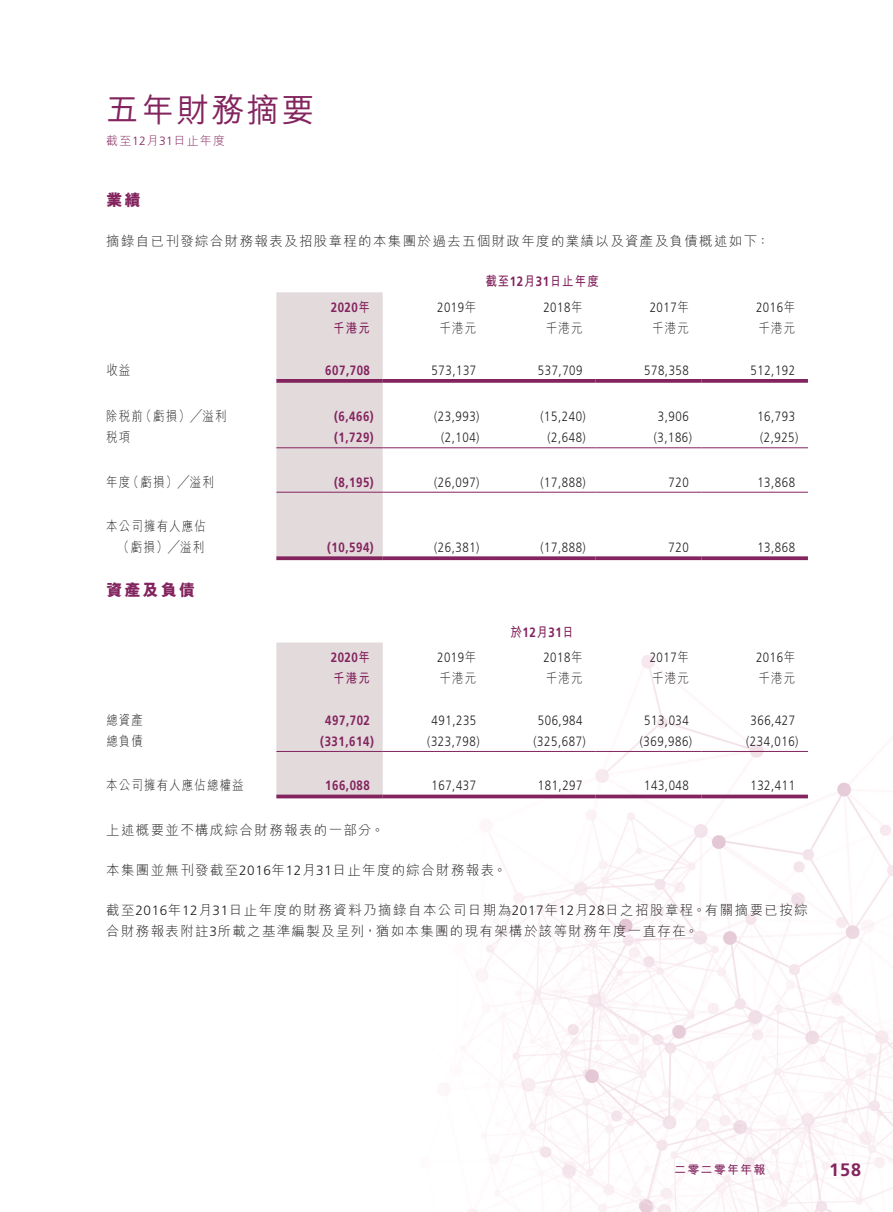
<style>
.page{position:relative;width:893px;height:1212px;background:#fff}
.page>*{position:absolute;margin:0;border:0;box-sizing:border-box;transform-origin:0 0}
.t1{font:500 33px "M Hei HK";letter-spacing:.06em;color:#83245e}
.t2{font:700 18px "Frutiger LT Std";color:#83245e}
.t3{font:800 16.5px "M Hei HK";letter-spacing:.1em;color:#83245e}
.t4{font:300 13.5px "Frutiger LT Std";letter-spacing:.05em;color:#231f20;scale:.85 1}
.t5{font:300 13.5px/21px "M Hei HK";letter-spacing:.1em;color:#231f20}
.t6{font:300 13.5px "M Hei HK";letter-spacing:.1em;color:#231f20;scale:.85 1}
.t7{font:700 13.5px "Frutiger LT Std";letter-spacing:.05em;color:#83245e;scale:.85 1}
.t8{font:700 13.5px "M Hei HK";letter-spacing:.1em;color:#83245e;scale:.85 1}
.t9{font:300 12px "M Hei HK";letter-spacing:.095em;color:#83245e}
.t10{font:700 12px "M Hei HK";letter-spacing:.1em;color:#83245e}
.s1{font-family:"Frutiger LT Std"}
.s2{font-family:"M Hei HK"}
</style>
<div class="page">
<img style="left:276px;top:448px;width:617px;height:764px">
<div style="left:276px;top:292px;width:107px;height:264px;background:#e3dadc"></div>
<svg style="left:276px;top:379px;width:107px;height:4px"></svg>
<svg style="left:383px;top:379px;width:106px;height:4px"></svg>
<svg style="left:489px;top:379px;width:106px;height:4px"></svg>
<svg style="left:595px;top:379px;width:107px;height:4px"></svg>
<svg style="left:702px;top:379px;width:106px;height:4px"></svg>
<hr style="left:276px;top:447px;width:107px;height:1px;background:#83245e">
<hr style="left:383px;top:447px;width:106px;height:1px;background:#83245e">
<hr style="left:489px;top:447px;width:106px;height:1px;background:#83245e">
<hr style="left:595px;top:447px;width:107px;height:1px;background:#83245e">
<hr style="left:702px;top:447px;width:106px;height:1px;background:#83245e">
<hr style="left:276px;top:492px;width:107px;height:1px;background:#83245e">
<hr style="left:383px;top:492px;width:106px;height:1px;background:#83245e">
<hr style="left:489px;top:492px;width:106px;height:1px;background:#83245e">
<hr style="left:595px;top:492px;width:107px;height:1px;background:#83245e">
<hr style="left:702px;top:492px;width:106px;height:1px;background:#83245e">
<svg style="left:276px;top:556px;width:107px;height:4px"></svg>
<svg style="left:383px;top:556px;width:106px;height:4px"></svg>
<svg style="left:489px;top:556px;width:106px;height:4px"></svg>
<svg style="left:595px;top:556px;width:107px;height:4px"></svg>
<svg style="left:702px;top:556px;width:106px;height:4px"></svg>
<div style="left:276px;top:642px;width:107px;height:152px;background:#e3dadc"></div>
<hr style="left:276px;top:751px;width:107px;height:1px;background:#83245e">
<hr style="left:383px;top:751px;width:106px;height:1px;background:#83245e">
<hr style="left:489px;top:751px;width:106px;height:1px;background:#83245e">
<hr style="left:595px;top:751px;width:107px;height:1px;background:#83245e">
<hr style="left:702px;top:751px;width:106px;height:1px;background:#83245e">
<svg style="left:276px;top:794px;width:107px;height:4px"></svg>
<svg style="left:383px;top:794px;width:106px;height:4px"></svg>
<svg style="left:489px;top:794px;width:106px;height:4px"></svg>
<svg style="left:595px;top:794px;width:107px;height:4px"></svg>
<svg style="left:702px;top:794px;width:106px;height:4px"></svg>
<h1 class="t1" style="left:106px;top:86px;width:210px">五年財務摘要</h1>
<p class="t9" style="left:106px;top:135px;width:120px">截至<span class="s1">12</span>月<span class="s1">31</span>日止年度</p>
<p class="t3" style="left:106px;top:192px;width:36px">業績</p>
<p class="t5" style="left:106px;top:231px;width:665px">摘錄自已刊發綜合財務報表及招股章程的本集團於過去五個財政年度的業績以及資產及負債概述如下：</p>
<p class="t8" style="left:485px;top:272px;width:135px">截至<span class="s1">12</span>月<span class="s1">31</span>日止年度</p>
<p class="t4" style="left:756px;top:299px;width:48px">2016<span class="s2">年</span></p>
<p class="t4" style="left:437px;top:299px;width:48px">2019<span class="s2">年</span></p>
<p class="t4" style="left:543px;top:299px;width:48px">2018<span class="s2">年</span></p>
<p class="t4" style="left:650px;top:299px;width:48px">2017<span class="s2">年</span></p>
<p class="t7" style="left:331px;top:299px;width:48px">2020<span class="s2">年</span></p>
<p class="t8" style="left:333px;top:318px;width:45px">千港元</p>
<p class="t6" style="left:440px;top:321px;width:45px">千港元</p>
<p class="t6" style="left:546px;top:321px;width:45px">千港元</p>
<p class="t6" style="left:652px;top:321px;width:45px">千港元</p>
<p class="t6" style="left:758px;top:321px;width:45px">千港元</p>
<p class="t6" style="left:106px;top:363px;width:30px">收益</p>
<p class="t7" style="left:325px;top:362px;width:54px">607,708</p>
<p class="t4" style="left:432px;top:362px;width:54px">573,137</p>
<p class="t4" style="left:538px;top:362px;width:54px">537,709</p>
<p class="t4" style="left:644px;top:362px;width:54px">578,358</p>
<p class="t4" style="left:750px;top:362px;width:54px">512,192</p>
<p class="t6" style="left:140px;top:409px;width:103px">（虧損）╱溢利</p>
<p class="t6" style="left:106px;top:409px;width:45px">除稅前</p>
<p class="t7" style="left:334px;top:408px;width:48px">)6,466(</p>
<p class="t4" style="left:434px;top:409px;width:55px">)23,993(</p>
<p class="t4" style="left:540px;top:409px;width:55px">)15,240(</p>
<p class="t4" style="left:658px;top:409px;width:38px">3,906</p>
<p class="t4" style="left:757px;top:409px;width:46px">16,793</p>
<p class="t6" style="left:106px;top:430px;width:30px">稅項</p>
<p class="t7" style="left:334px;top:430px;width:48px">)1,729(</p>
<p class="t4" style="left:441px;top:430px;width:47px">)2,104(</p>
<p class="t4" style="left:547px;top:430px;width:47px">)2,648(</p>
<p class="t4" style="left:654px;top:430px;width:47px">)3,186(</p>
<p class="t4" style="left:760px;top:430px;width:47px">)2,925(</p>
<p class="t6" style="left:127px;top:475px;width:103px">（虧損）╱溢利</p>
<p class="t6" style="left:106px;top:475px;width:30px">年度</p>
<p class="t6" style="left:106px;top:519px;width:119px">本公司擁有人應佔</p>
<p class="t7" style="left:334px;top:474px;width:48px">)8,195(</p>
<p class="t4" style="left:434px;top:474px;width:55px">)26,097(</p>
<p class="t4" style="left:540px;top:474px;width:55px">)17,888(</p>
<p class="t4" style="left:669px;top:474px;width:25px">720</p>
<p class="t4" style="left:757px;top:474px;width:46px">13,868</p>
<p class="t6" style="left:118px;top:540px;width:103px">（虧損）╱溢利</p>
<p class="t3" style="left:106px;top:582px;width:91px">資產及負債</p>
<p class="t7" style="left:327px;top:539px;width:56px">)10,594(</p>
<p class="t4" style="left:434px;top:540px;width:55px">)26,381(</p>
<p class="t4" style="left:540px;top:540px;width:55px">)17,888(</p>
<p class="t4" style="left:669px;top:540px;width:25px">720</p>
<p class="t4" style="left:757px;top:540px;width:46px">13,868</p>
<p class="t7" style="left:511px;top:624px;width:76px"><span class="s2">於</span>12<span class="s2">月</span>31<span class="s2">日</span></p>
<p class="t7" style="left:331px;top:649px;width:48px">2020<span class="s2">年</span></p>
<p class="t4" style="left:437px;top:649px;width:48px">2019<span class="s2">年</span></p>
<p class="t4" style="left:543px;top:649px;width:48px">2018<span class="s2">年</span></p>
<p class="t4" style="left:650px;top:649px;width:48px">2017<span class="s2">年</span></p>
<p class="t4" style="left:756px;top:649px;width:48px">2016<span class="s2">年</span></p>
<p class="t8" style="left:333px;top:668px;width:45px">千港元</p>
<p class="t6" style="left:440px;top:671px;width:45px">千港元</p>
<p class="t6" style="left:546px;top:671px;width:45px">千港元</p>
<p class="t6" style="left:652px;top:671px;width:45px">千港元</p>
<p class="t6" style="left:758px;top:671px;width:45px">千港元</p>
<p class="t6" style="left:106px;top:713px;width:45px">總資產</p>
<p class="t7" style="left:325px;top:712px;width:54px">497,702</p>
<p class="t4" style="left:432px;top:712px;width:54px">491,235</p>
<p class="t4" style="left:538px;top:712px;width:54px">506,984</p>
<p class="t4" style="left:644px;top:712px;width:54px">513,034</p>
<p class="t4" style="left:750px;top:712px;width:54px">366,427</p>
<p class="t6" style="left:106px;top:734px;width:45px">總負債</p>
<p class="t7" style="left:320px;top:733px;width:64px">)331,614(</p>
<p class="t4" style="left:427px;top:733px;width:63px">)323,798(</p>
<p class="t4" style="left:534px;top:733px;width:63px">)325,687(</p>
<p class="t4" style="left:640px;top:733px;width:63px">)369,986(</p>
<p class="t4" style="left:746px;top:733px;width:63px">)234,016(</p>
<p class="t6" style="left:106px;top:778px;width:163px">本公司擁有人應佔總權益</p>
<p class="t5" style="left:106px;top:819px;width:279px">上述概要並不構成綜合財務報表的一部分。</p>
<p class="t5" style="left:106px;top:859px;width:402px">本集團並無刊發截至<span class="s1">2016</span>年<span class="s1">12</span>月<span class="s1">31</span>日止年度的綜合財務報表。</p>
<p class="t5" style="left:106px;top:900px;width:703px">截至<span class="s1">2016</span>年<span class="s1">12</span>月<span class="s1">31</span>日止年度的財務資料乃摘錄自本公司日期為<span class="s1">2017</span>年<span class="s1">12</span>月<span class="s1">28</span>日之招股章程。有關摘要已按綜合財務報表附註<span class="s1">3</span>所載之基準編製及呈列，猶如本集團的現有架構於該等財務年度一直存在。</p>
<p class="t7" style="left:325px;top:778px;width:54px">166,088</p>
<p class="t4" style="left:431px;top:778px;width:54px">167,437</p>
<p class="t4" style="left:538px;top:778px;width:54px">181,297</p>
<p class="t4" style="left:644px;top:778px;width:54px">143,048</p>
<p class="t4" style="left:750px;top:778px;width:54px">132,411</p>
<p class="t10" style="left:674px;top:1161px;width:93px">二零二零年年報</p>
<h2 class="t2" style="left:829px;top:1159px;width:34px">158</h2>
</div>
